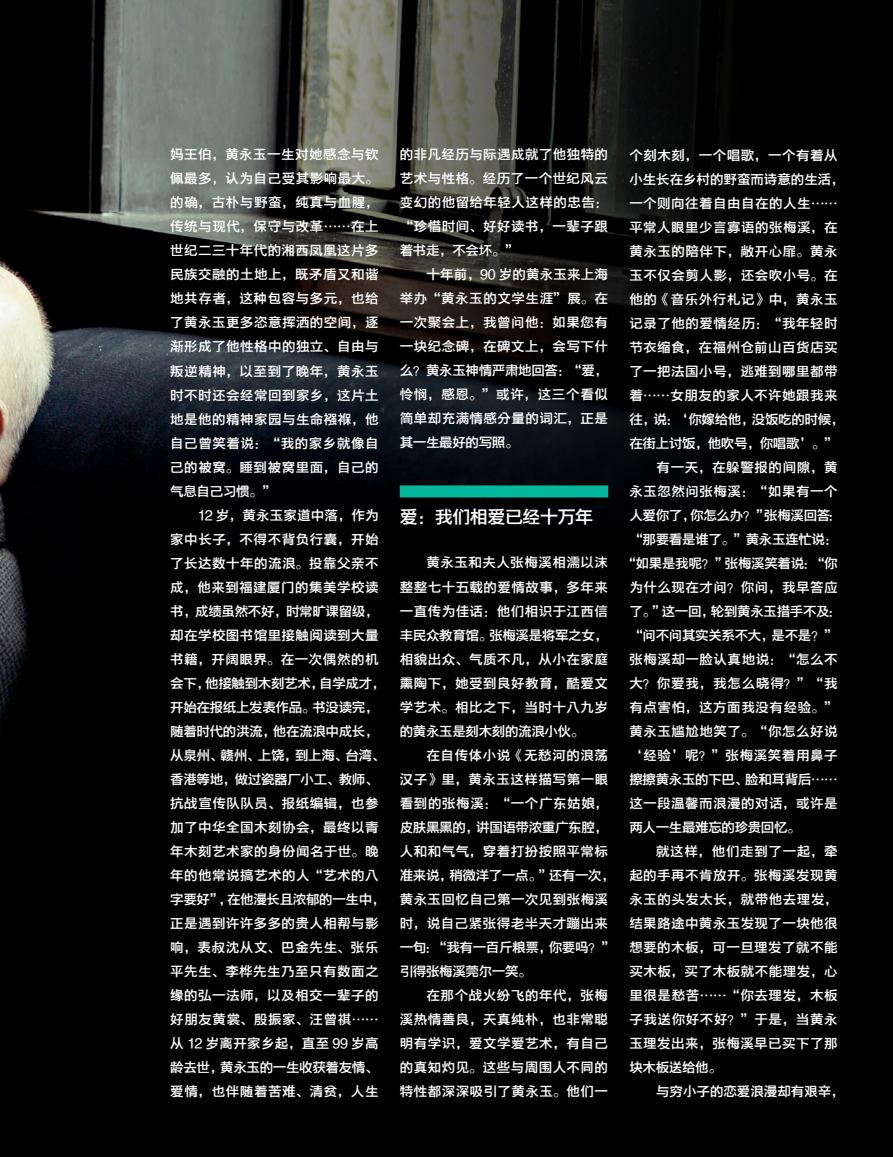
<style>
.page{position:relative;width:893px;height:1157px;background:#fff}
.page>*{position:absolute;margin:0;border:0;box-sizing:border-box;transform-origin:0 0}
.t1{font:18px "FZYDZHJW GB1 0";letter-spacing:-.025em;color:#fff}
.t2{font:13.5px "FZYDZHJW GB1 0";letter-spacing:.035em;color:#fff}
.t3{font:13.5px "FZYDZHJW GB1 0";letter-spacing:-.025em;color:#fff}
.t4{font:13.5px "FZYDZHJW GB1 0";letter-spacing:.01em;color:#fff}
.t5{font:13.5px "FZYDZHJW GB1 0";letter-spacing:-.005em;color:#fff}
.t6{font:13.5px "FZYDZHJW GB1 0";letter-spacing:.055em;color:#fff}
.t7{font:13.5px "FZYDZHJW GB1 0";letter-spacing:.06em;color:#fff}
.t8{font:13.5px "FZYDZHJW GB1 0";color:#fff}
</style>
<div class="page">
<div style="left:14px;top:0;width:879px;height:1157px;background:#000"></div>
<img style="left:0;top:0;width:718px;height:1157px">
<div style="left:400px;top:485px;width:208px;height:12px;background:#03b89d"></div>
<p class="t2" style="left:170px;top:147px;width:210px">妈王伯，黄永玉一生对她感念与钦</p>
<p class="t2" style="left:170px;top:171px;width:210px">佩最多，认为自己受其影响最大。</p>
<p class="t2" style="left:170px;top:195px;width:210px">的确，古朴与野蛮，纯真与血腥，</p>
<p class="t2" style="left:170px;top:219px;width:210px">传统与现代，保守与改革……在上</p>
<p class="t2" style="left:170px;top:243px;width:210px">世纪二三十年代的湘西凤凰这片多</p>
<p class="t2" style="left:170px;top:267px;width:210px">民族交融的土地上，既矛盾又和谐</p>
<p class="t2" style="left:170px;top:291px;width:210px">地共存者，这种包容与多元，也给</p>
<p class="t2" style="left:170px;top:315px;width:210px">了黄永玉更多恣意挥洒的空间，逐</p>
<p class="t2" style="left:170px;top:339px;width:210px">渐形成了他性格中的独立、自由与</p>
<p class="t2" style="left:170px;top:363px;width:210px">叛逆精神，以至到了晚年，黄永玉</p>
<p class="t2" style="left:170px;top:387px;width:210px">时不时还会经常回到家乡，这片土</p>
<p class="t2" style="left:170px;top:411px;width:210px">地是他的精神家园与生命襁褓，他</p>
<p class="t2" style="left:170px;top:435px;width:210px">自己曾笑着说：“我的家乡就像自</p>
<p class="t2" style="left:170px;top:459px;width:210px">己的被窝。睡到被窝里面，自己的</p>
<p class="t2" style="left:170px;top:483px;width:107px">气息自己习惯。”</p>
<p class="t4" style="left:197px;top:507px;width:183px">12 岁，黄永玉家道中落，作为</p>
<p class="t2" style="left:170px;top:531px;width:210px">家中长子，不得不背负行囊，开始</p>
<p class="t2" style="left:170px;top:555px;width:210px">了长达数十年的流浪。投靠父亲不</p>
<p class="t2" style="left:170px;top:579px;width:210px">成，他来到福建厦门的集美学校读</p>
<p class="t3" style="left:170px;top:603px;width:210px">书，成绩虽然不好，时常旷课留级，</p>
<p class="t2" style="left:170px;top:627px;width:210px">却在学校图书馆里接触阅读到大量</p>
<p class="t2" style="left:170px;top:651px;width:210px">书籍，开阔眼界。在一次偶然的机</p>
<p class="t3" style="left:170px;top:675px;width:217px">会下，他接触到木刻艺术，自学成才，</p>
<p class="t3" style="left:170px;top:699px;width:210px">开始在报纸上发表作品。书没读完，</p>
<p class="t3" style="left:170px;top:723px;width:210px">随着时代的洪流，他在流浪中成长，</p>
<p class="t3" style="left:170px;top:747px;width:217px">从泉州、赣州、上饶，到上海、台湾、</p>
<p class="t3" style="left:170px;top:771px;width:210px">香港等地，做过瓷器厂小工、教师、</p>
<p class="t2" style="left:170px;top:795px;width:210px">抗战宣传队队员、报纸编辑，也参</p>
<p class="t2" style="left:170px;top:819px;width:210px">加了中华全国木刻协会，最终以青</p>
<p class="t2" style="left:170px;top:843px;width:210px">年木刻艺术家的身份闻名于世。晚</p>
<p class="t2" style="left:170px;top:867px;width:210px">年的他常说搞艺术的人“艺术的八</p>
<p class="t3" style="left:170px;top:891px;width:217px">字要好”，在他漫长且浓郁的一生中，</p>
<p class="t2" style="left:170px;top:915px;width:210px">正是遇到许许多多的贵人相帮与影</p>
<p class="t2" style="left:170px;top:939px;width:210px">响，表叔沈从文、巴金先生、张乐</p>
<p class="t2" style="left:170px;top:963px;width:210px">平先生、李桦先生乃至只有数面之</p>
<p class="t2" style="left:170px;top:987px;width:210px">缘的弘一法师，以及相交一辈子的</p>
<p class="t2" style="left:170px;top:1011px;width:210px">好朋友黄裳、殷振家、汪曾祺……</p>
<p class="t2" style="left:170px;top:1035px;width:210px">从 12 岁离开家乡起，直至 99 岁高</p>
<p class="t3" style="left:170px;top:1059px;width:210px">龄去世，黄永玉的一生收获着友情、</p>
<p class="t2" style="left:170px;top:1083px;width:210px">爱情，也伴随着苦难、清贫，人生</p>
<p class="t2" style="left:400px;top:147px;width:210px">的非凡经历与际遇成就了他独特的</p>
<p class="t2" style="left:400px;top:171px;width:210px">艺术与性格。经历了一个世纪风云</p>
<p class="t2" style="left:400px;top:195px;width:210px">变幻的他留给年轻人这样的忠告：</p>
<p class="t2" style="left:400px;top:219px;width:210px">“珍惜时间、好好读书，一辈子跟</p>
<p class="t2" style="left:400px;top:243px;width:120px">着书走，不会坏。”</p>
<p class="t4" style="left:427px;top:267px;width:183px">十年前，90 岁的黄永玉来上海</p>
<p class="t2" style="left:400px;top:291px;width:210px">举办“黄永玉的文学生涯”展。在</p>
<p class="t2" style="left:400px;top:315px;width:210px">一次聚会上，我曾问他：如果您有</p>
<p class="t2" style="left:400px;top:339px;width:210px">一块纪念碑，在碑文上，会写下什</p>
<p class="t3" style="left:400px;top:363px;width:210px">么？黄永玉神情严肃地回答：“爱，</p>
<p class="t6" style="left:400px;top:387px;width:210px">怜悯，感恩。”或许，这三个看似</p>
<p class="t2" style="left:400px;top:411px;width:210px">简单却充满情感分量的词汇，正是</p>
<p class="t3" style="left:400px;top:435px;width:120px">其一生最好的写照。</p>
<p class="t1" style="left:400px;top:507px;width:195px">爱：我们相爱已经十万年</p>
<p class="t2" style="left:427px;top:555px;width:183px">黄永玉和夫人张梅溪相濡以沫</p>
<p class="t2" style="left:400px;top:579px;width:210px">整整七十五载的爱情故事，多年来</p>
<p class="t2" style="left:400px;top:603px;width:210px">一直传为佳话：他们相识于江西信</p>
<p class="t3" style="left:400px;top:627px;width:210px">丰民众教育馆。张梅溪是将军之女，</p>
<p class="t2" style="left:400px;top:651px;width:210px">相貌出众、气质不凡，从小在家庭</p>
<p class="t2" style="left:400px;top:675px;width:210px">熏陶下，她受到良好教育，酷爱文</p>
<p class="t2" style="left:400px;top:699px;width:210px">学艺术。相比之下，当时十八九岁</p>
<p class="t3" style="left:400px;top:723px;width:186px">的黄永玉是刻木刻的流浪小伙。</p>
<p class="t2" style="left:427px;top:747px;width:183px">在自传体小说《无愁河的浪荡</p>
<p class="t2" style="left:400px;top:771px;width:210px">汉子》里，黄永玉这样描写第一眼</p>
<p class="t2" style="left:400px;top:795px;width:210px">看到的张梅溪：“一个广东姑娘，</p>
<p class="t3" style="left:400px;top:819px;width:210px">皮肤黑黑的，讲国语带浓重广东腔，</p>
<p class="t2" style="left:400px;top:843px;width:210px">人和和气气，穿着打扮按照平常标</p>
<p class="t3" style="left:400px;top:867px;width:217px">准来说，稍微洋了一点。”还有一次，</p>
<p class="t2" style="left:400px;top:891px;width:210px">黄永玉回忆自己第一次见到张梅溪</p>
<p class="t2" style="left:400px;top:915px;width:210px">时，说自己紧张得老半天才蹦出来</p>
<p class="t3" style="left:400px;top:939px;width:217px">一句：“我有一百斤粮票，你要吗？”</p>
<p class="t3" style="left:400px;top:963px;width:133px">引得张梅溪莞尔一笑。</p>
<p class="t2" style="left:427px;top:987px;width:183px">在那个战火纷飞的年代，张梅</p>
<p class="t2" style="left:400px;top:1011px;width:210px">溪热情善良，天真纯朴，也非常聪</p>
<p class="t2" style="left:400px;top:1035px;width:210px">明有学识，爱文学爱艺术，有自己</p>
<p class="t2" style="left:400px;top:1059px;width:210px">的真知灼见。这些与周围人不同的</p>
<p class="t2" style="left:400px;top:1083px;width:210px">特性都深深吸引了黄永玉。他们一</p>
<p class="t2" style="left:629px;top:147px;width:210px">个刻木刻，一个唱歌，一个有着从</p>
<p class="t5" style="left:629px;top:171px;width:217px">小生长在乡村的野蛮而诗意的生活，</p>
<p class="t2" style="left:629px;top:195px;width:210px">一个则向往着自由自在的人生……</p>
<p class="t2" style="left:629px;top:219px;width:210px">平常人眼里少言寡语的张梅溪，在</p>
<p class="t2" style="left:629px;top:243px;width:210px">黄永玉的陪伴下，敞开心扉。黄永</p>
<p class="t2" style="left:629px;top:267px;width:210px">玉不仅会剪人影，还会吹小号。在</p>
<p class="t2" style="left:629px;top:291px;width:210px">他的《音乐外行札记》中，黄永玉</p>
<p class="t2" style="left:629px;top:315px;width:210px">记录了他的爱情经历：“我年轻时</p>
<p class="t2" style="left:629px;top:339px;width:210px">节衣缩食，在福州仓前山百货店买</p>
<p class="t2" style="left:629px;top:363px;width:210px">了一把法国小号，逃难到哪里都带</p>
<p class="t2" style="left:629px;top:387px;width:210px">着……女朋友的家人不许她跟我来</p>
<p class="t3" style="left:629px;top:411px;width:217px">往，说：‘你嫁给他，没饭吃的时候，</p>
<p class="t3" style="left:629px;top:435px;width:210px">在街上讨饭，他吹号，你唱歌’。”</p>
<p class="t2" style="left:629px;top:459px;width:210px">　　有一天，在躲警报的间隙，黄</p>
<p class="t2" style="left:629px;top:483px;width:210px">永玉忽然问张梅溪：“如果有一个</p>
<p class="t3" style="left:629px;top:507px;width:213px">人爱你了，你怎么办？”张梅溪回答：</p>
<p class="t3" style="left:629px;top:531px;width:210px">“那要看是谁了。”黄永玉连忙说：</p>
<p class="t3" style="left:623px;top:555px;width:217px">“如果是我呢？”张梅溪笑着说：“你</p>
<p class="t2" style="left:629px;top:579px;width:210px">为什么现在才问？你问，我早答应</p>
<p class="t3" style="left:629px;top:603px;width:213px">了。”这一回，轮到黄永玉措手不及：</p>
<p class="t3" style="left:629px;top:627px;width:210px">“问不问其实关系不大，是不是？”</p>
<p class="t2" style="left:629px;top:651px;width:210px">张梅溪却一脸认真地说：“怎么不</p>
<p class="t7" style="left:629px;top:675px;width:210px">大？你爱我，我怎么晓得？”“我</p>
<p class="t2" style="left:629px;top:699px;width:210px">有点害怕，这方面我没有经验。”</p>
<p class="t2" style="left:629px;top:723px;width:210px">黄永玉尴尬地笑了。“你怎么好说</p>
<p class="t2" style="left:629px;top:747px;width:210px">‘经验’呢？”张梅溪笑着用鼻子</p>
<p class="t3" style="left:629px;top:771px;width:210px">擦擦黄永玉的下巴、脸和耳背后……</p>
<p class="t2" style="left:629px;top:795px;width:210px">这一段温馨而浪漫的对话，或许是</p>
<p class="t3" style="left:629px;top:819px;width:173px">两人一生最难忘的珍贵回忆。</p>
<p class="t2" style="left:656px;top:843px;width:183px">就这样，他们走到了一起，牵</p>
<p class="t2" style="left:629px;top:867px;width:210px">起的手再不肯放开。张梅溪发现黄</p>
<p class="t2" style="left:629px;top:891px;width:210px">永玉的头发太长，就带他去理发，</p>
<p class="t2" style="left:629px;top:915px;width:210px">结果路途中黄永玉发现了一块他很</p>
<p class="t2" style="left:629px;top:939px;width:210px">想要的木板，可一旦理发了就不能</p>
<p class="t2" style="left:629px;top:963px;width:210px">买木板，买了木板就不能理发，心</p>
<p class="t2" style="left:629px;top:987px;width:210px">里很是愁苦……“你去理发，木板</p>
<p class="t2" style="left:629px;top:1011px;width:210px">子我送你好不好？”于是，当黄永</p>
<p class="t2" style="left:629px;top:1035px;width:210px">玉理发出来，张梅溪早已买下了那</p>
<p class="t2" style="left:629px;top:1059px;width:94px">块木板送给他。</p>
<p class="t8" style="left:656px;top:1083px;width:190px">与穷小子的恋爱浪漫却有艰辛，</p>
</div>
